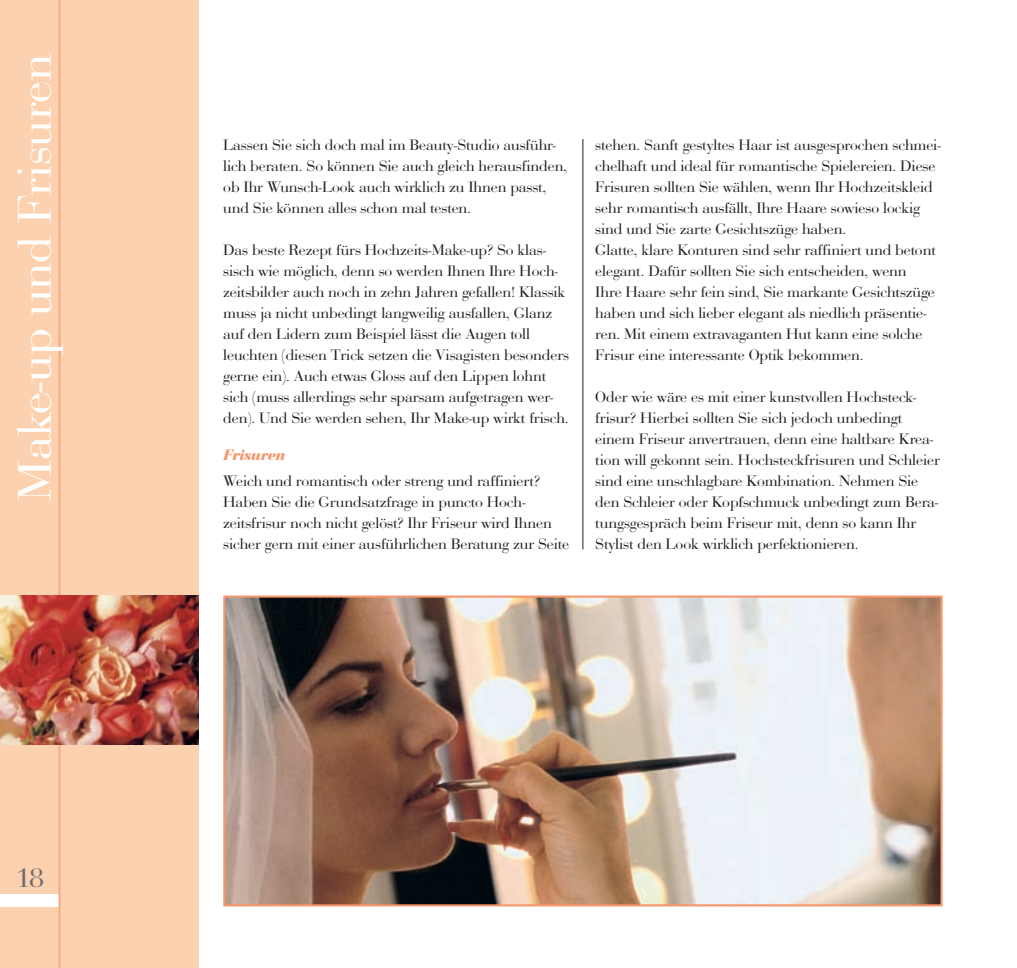
<style>
.page{position:relative;width:1017px;height:968px;background:#fff}
.page>*{position:absolute;margin:0;border:0;box-sizing:border-box;transform-origin:0 0}
.t1{font:49px "Bauer Bodoni D";color:#fff}
.t2{font:28px "Bauer Bodoni D";color:#6c6d70}
.t3{font:15.75px/21px "Bauer Bodoni D";color:#231f20}
.t4{font:italic 700 15.75px "Bauer Bodoni D";color:#f7966b}
</style>
<div class="page">
<div style="left:0;top:0;width:198px;height:967px;background:#fcd1af"></div>
<div style="left:0;top:893px;width:60px;height:13px;background:#fff"></div>
<hr style="left:58px;top:0;width:3px;height:967px;background:#f8a982">
<img style="left:0;top:595px;width:198px;height:149px">
<img style="left:226px;top:598px;width:714px;height:305px">
<div style="left:223px;top:595px;width:720px;height:311px;border:2px solid #f7966b"></div>
<hr style="left:583px;top:139px;width:1px;height:410px;background:#231f20">
<h1 class="t1" style="left:6px;top:501px;width:448px;rotate:-90deg">Make-up und Frisuren</h1>
<h2 class="t2" style="left:16px;top:861px;width:30px">18</h2>
<p class="t3" style="left:223px;top:134px;width:345px">Lassen Sie sich doch mal im Beauty-Studio ausführ&shy;lich beraten. So können Sie auch gleich herausfinden, ob Ihr Wunsch-Look auch wirklich zu Ihnen passt, und Sie können alles schon mal testen.</p>
<p class="t3" style="left:223px;top:239px;width:347px">Das beste Rezept fürs Hochzeits-Make-up? So klas&shy;sisch wie möglich, denn so werden Ihnen Ihre Hoch&shy;zeitsbilder auch noch in zehn Jahren ge-fallen! Klassik muss ja nicht unbedingt langweilig ausfallen, Glanz auf den Lidern zum Beispiel lässt die Augen toll leuchten (diesen Trick setzen die Visagisten besonders gerne ein). Auch etwas Gloss auf den Lippen lohnt sich (muss allerdings sehr sparsam aufgetragen wer&shy;den). Und Sie werden sehen, Ihr Make-up wirkt frisch.</p>
<p class="t4" style="left:223px;top:445px;width:64px">Frisuren</p>
<p class="t3" style="left:223px;top:470px;width:347px">Weich und romantisch oder streng und raffiniert?<br>Haben Sie die Grundsatzfrage in puncto Hoch&shy;zeitsfrisur noch nicht gelöst? Ihr Friseur wird Ihnen sicher gern mit einer ausführlichen Beratung zur Seite</p>
<p class="t3" style="left:595px;top:134px;width:347px">stehen. Sanft gestyltes Haar ist ausgesprochen schmei&shy;chelhaft und ideal für romantische Spielereien. Diese Frisuren sollten Sie wählen, wenn Ihr Hochzeitskleid sehr romantisch ausfällt, Ihre Haare sowieso lockig sind und Sie zarte Gesichtszüge haben.<br>Glatte, klare Konturen sind sehr raffiniert und betont elegant. Dafür sollten Sie sich entscheiden, wenn<br>Ihre Haare sehr fein sind, Sie markante Gesichtszüge haben und sich lieber elegant als niedlich präsentie&shy;ren. Mit einem extravaganten Hut kann eine solche Frisur eine interessante Optik bekommen.</p>
<p class="t3" style="left:595px;top:386px;width:346px">Oder wie wäre es mit einer kunstvollen Hochsteck&shy;frisur? Hierbei sollten Sie sich jedoch unbedingt einem Friseur anvertrauen, denn eine haltbare Krea&shy;tion will gekonnt sein. Hochsteckfrisuren und Schleier sind eine unschlag-bare Kombination. Nehmen Sie den Schleier oder Kopfschmuck unbedingt zum Bera&shy;tungsgespräch beim Friseur mit, denn so kann Ihr Stylist den Look wirklich perfektionieren.</p>
</div>
